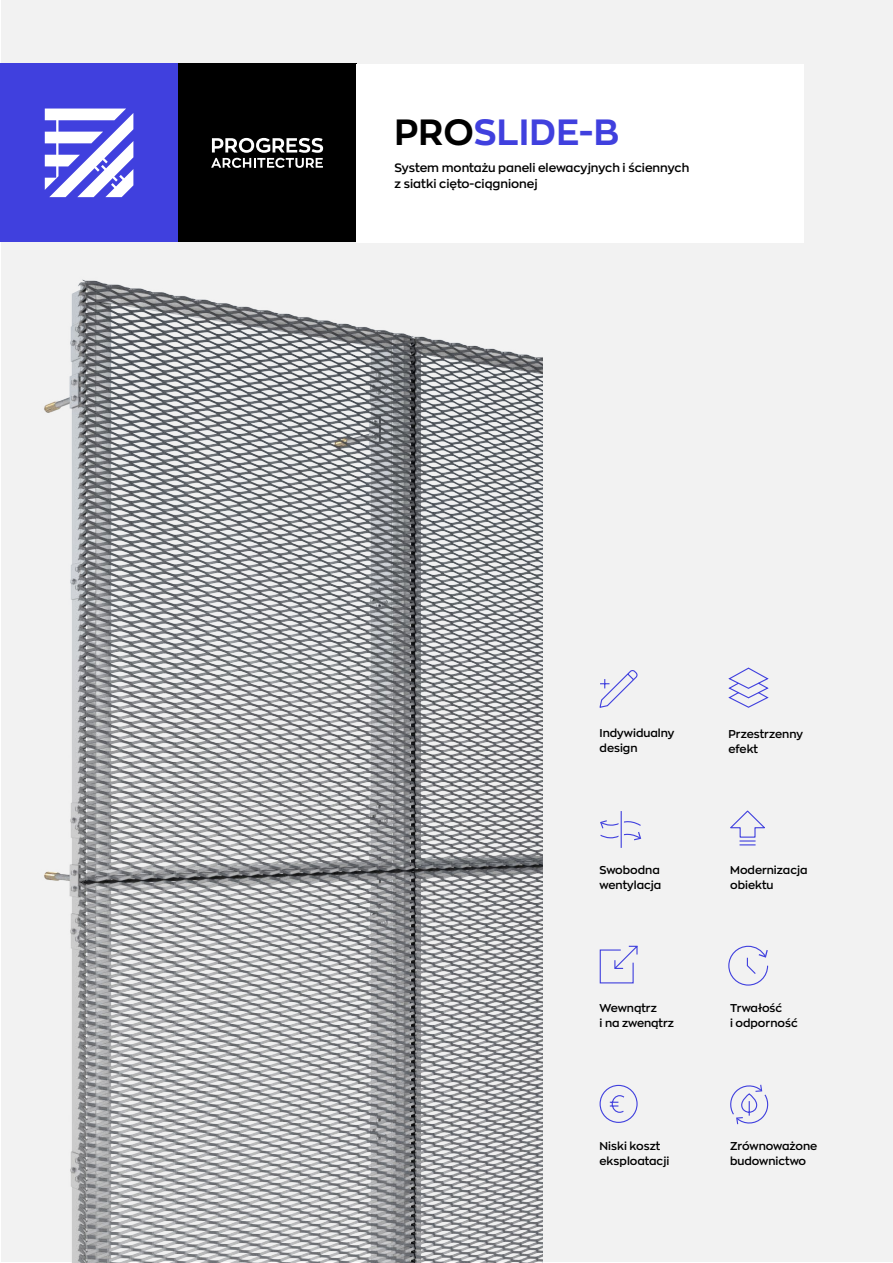
<style>
.page{position:relative;width:893px;height:1263px;background:#fff}
.page>*{position:absolute;margin:0;border:0;box-sizing:border-box;transform-origin:0 0}
.t1{font:700 36px "Zona Pro";letter-spacing:.01em;color:#4040de}
.t2{font:600 12px/15.8px "Zona Pro";color:#000}
.t3{font:600 11.25px/15px "Zona Pro";color:#000}
.s1{color:#000}
</style>
<div class="page">
<div style="left:1px;top:1px;width:891px;height:1261px;background:#f2f2f2"></div>
<img style="left:44px;top:279px;width:498px;height:984px">
<div style="left:0;top:64px;width:178px;height:178px;background:#4040de"></div>
<div style="left:178px;top:64px;width:178px;height:178px;background:#000"></div>
<svg style="left:45px;top:109px;width:88px;height:88px"></svg>
<svg style="left:211px;top:138px;width:112px;height:30px"></svg>
<hr style="left:621px;top:811px;width:1px;height:37px;background:#4040de">
<svg style="left:600px;top:820px;width:42px;height:20px"></svg>
<svg style="left:599px;top:1084px;width:39px;height:39px"></svg>
<svg style="left:730px;top:1084px;width:39px;height:41px"></svg>
<svg style="left:728px;top:945px;width:41px;height:41px"></svg>
<svg style="left:599px;top:945px;width:39px;height:39px"></svg>
<svg style="left:728px;top:667px;width:41px;height:41px"></svg>
<svg style="left:730px;top:810px;width:35px;height:36px"></svg>
<svg style="left:599px;top:670px;width:39px;height:38px"></svg>
<div style="left:356px;top:64px;width:447px;height:178px;background:#fff"></div>
<h1 class="t1" style="left:395px;top:108px;width:226px"><span class="s1">PRO</span>SLIDE-B</h1>
<p class="t2" style="left:395px;top:160px;width:296px">System montażu paneli elewacyjnych i ściennych z siatki cięto-ciągnionej</p>
<p class="t3" style="left:600px;top:725px;width:76px">Indywidualny design</p>
<p class="t3" style="left:729px;top:726px;width:76px">Przestrzenny efekt</p>
<p class="t3" style="left:600px;top:863px;width:63px">Swobodna wentylacja</p>
<p class="t3" style="left:730px;top:863px;width:79px">Modernizacja obiektu</p>
<p class="t3" style="left:600px;top:1000px;width:76px">Wewnątrz<br>i na zwenątrz</p>
<p class="t3" style="left:730px;top:1000px;width:69px">Trwałość<br>i odporność</p>
<p class="t3" style="left:600px;top:1138px;width:71px">Niski koszt eksploatacji</p>
<p class="t3" style="left:730px;top:1138px;width:89px">Zrównoważone budownictwo</p>
</div>
